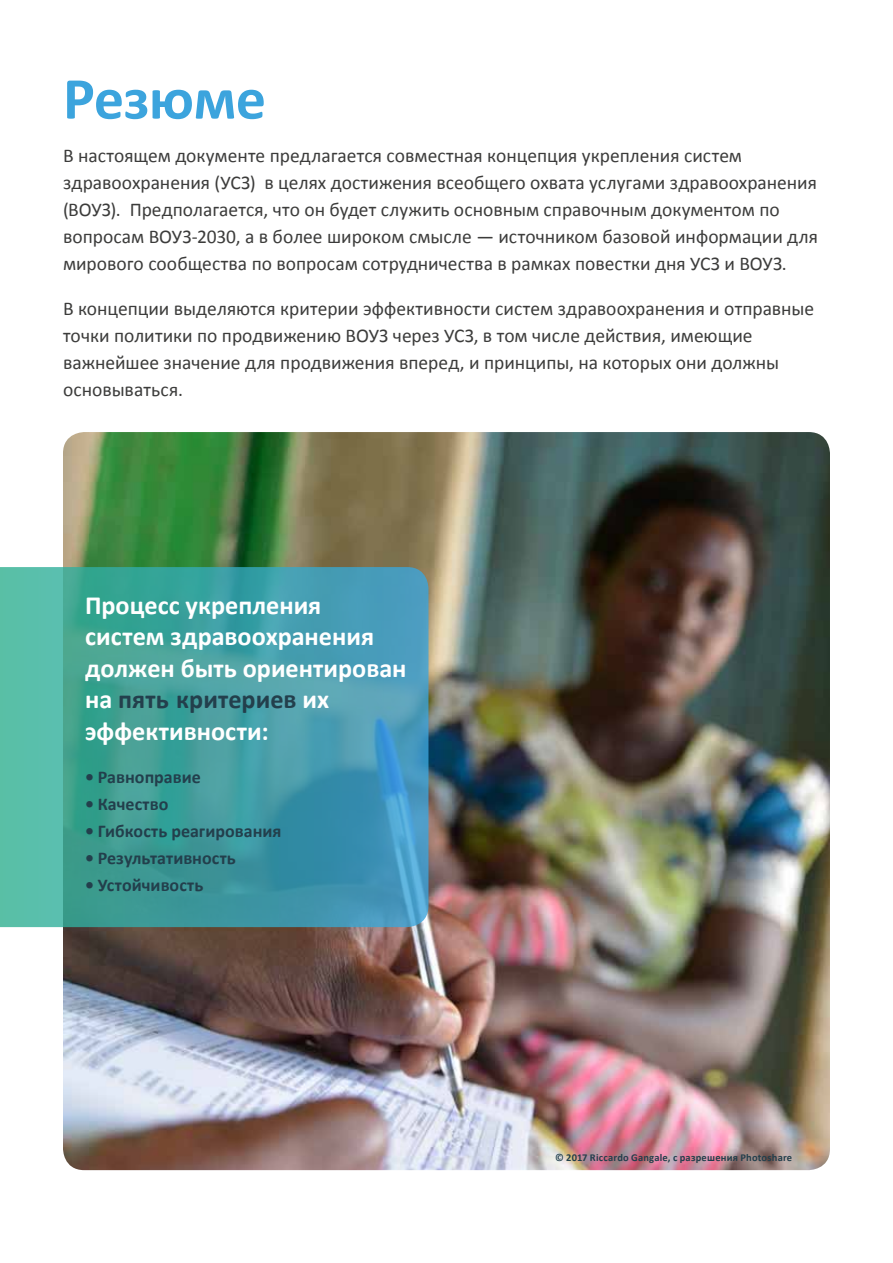
<style>
.page{position:relative;width:893px;height:1263px;background:#fff}
.page>*{position:absolute;margin:0;border:0;box-sizing:border-box;transform-origin:0 0}
.t1{font:700 60px "Calibri";letter-spacing:-.01em;color:#3ca4dd}
.t2{font:700 26.25px/31.5px "Calibri";color:#fff}
.t3{font:19.5px/27px "Calibri";color:#3c3c3b}
.t4{font:700 18px "Calibri";color:#233f4c}
.t5{font:700 10.5px "Calibri";letter-spacing:.02em;color:#233f4c}
.s1{color:#233f4c}
</style>
<div class="page">
<img style="left:63px;top:432px;width:767px;height:738px">
<svg style="left:0;top:567px;width:428px;height:360px"></svg>
<h1 class="t1" style="left:63px;top:60px;width:205px">Резюме</h1>
<p class="t3" style="left:63px;top:142px;width:757px">В настоящем документе предлагается совместная концепция укрепления систем здравоохранения (УСЗ) в целях достижения всеобщего охвата услугами здравоохранения (ВОУЗ). Предполагается, что он будет служить основным справочным документом по вопросам ВОУЗ-2030, а в более широком смысле — источником базовой информации для мирового сообщества по вопросам сотрудничества в рамках повестки дня УСЗ и ВОУЗ.</p>
<p class="t3" style="left:63px;top:295px;width:753px">В концепции выделяются критерии эффективности систем здравоохранения и отправные точки политики по продвижению ВОУЗ через УСЗ, в том числе действия, имеющие важнейшее значение для продвижения вперед, и принципы, на которых они должны основываться.</p>
<h2 class="t2" style="left:85px;top:589px;width:323px">Процесс укрепления систем здравоохранения должен быть ориентирован на <span class="s1">пять критериев</span> их эффективности:</h2>
<p class="t4" style="left:85px;top:766px;width:117px">• Равноправие</p>
<p class="t4" style="left:85px;top:793px;width:85px">• Качество</p>
<p class="t4" style="left:85px;top:820px;width:198px">• Гибкость реагирования</p>
<p class="t4" style="left:85px;top:847px;width:152px">• Результативность</p>
<p class="t4" style="left:85px;top:874px;width:120px">• Устойчивость</p>
<p class="t5" style="left:555px;top:1151px;width:239px">© 2017 Riccardo Gangale, с разрешения Photoshare</p>
</div>
